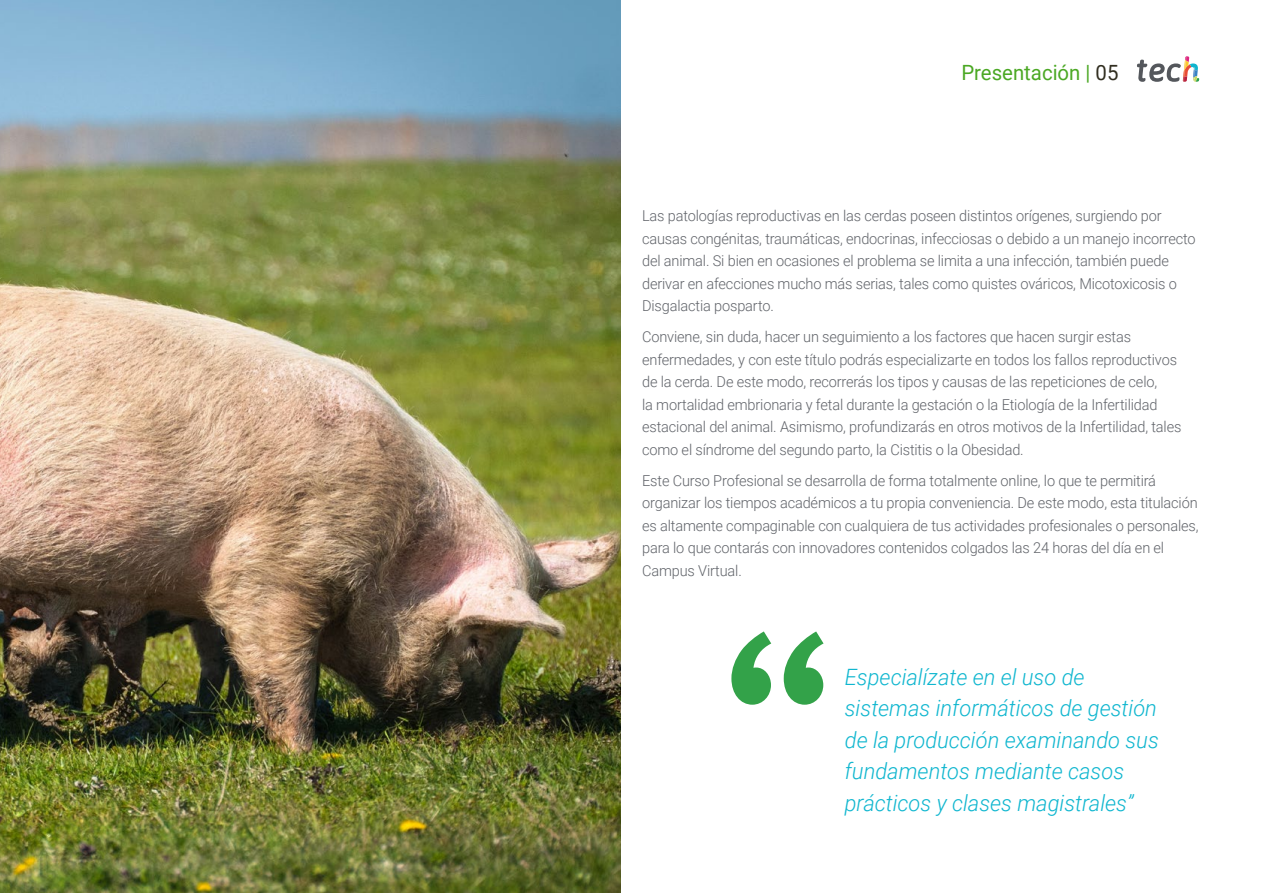
<style>
.page{position:relative;width:1263px;height:893px;background:#fff}
.page>*{position:absolute;margin:0;border:0;box-sizing:border-box;transform-origin:0 0}
.t1{font:italic 300 22.5px/31.5px "Roboto";color:#0fb6cf}
.t2{font:21px "Roboto";color:#4ba824}
.t3{font:300 15px/22.5px "Roboto";letter-spacing:-.01em;color:#61646a}
.s1{color:#312e20}
</style>
<div class="page">
<svg style="left:731px;top:631px;width:92px;height:74px"></svg>
<img style="left:0;top:0;width:621px;height:893px">
<svg style="left:1137px;top:56px;width:62px;height:26px"></svg>
<h2 class="t2" style="left:961px;top:57px;width:159px">Presentación | <span class="s1">05</span></h2>
<p class="t3" style="left:642px;top:204px;width:555px">Las patologías reproductivas en las cerdas poseen distintos orígenes, surgiendo por causas congénitas, traumáticas, endocrinas, infecciosas o debido a un manejo incorrecto del animal. Si bien en ocasiones el problema se limita a una infección, también puede derivar en afecciones mucho más serias, tales como quistes ováricos, Micotoxicosis o Disgalactia posparto.</p>
<p class="t3" style="left:642px;top:325px;width:541px">Conviene, sin duda, hacer un seguimiento a los factores que hacen surgir estas enfermedades, y con este título podrás especializarte en todos los fallos reproductivos de la cerda. De este modo, recorrerás los tipos y causas de las repeticiones de celo,<br>la mortalidad embrionaria y fetal durante la gestación o la Etiología de la Infertilidad estacional del animal. Asimismo, profundizarás en otros motivos de la Infertilidad, tales como el síndrome del segundo parto, la Cistitis o la Obesidad.</p>
<p class="t3" style="left:642px;top:469px;width:558px">Este Curso Profesional se desarrolla de forma totalmente online, lo que te permitirá organizar los tiempos académicos a tu propia conveniencia. De este modo, esta titulación es altamente compaginable con cualquiera de tus actividades profesionales o personales, para lo que contarás con innovadores contenidos colgados las 24 horas del día en el Campus Virtual.</p>
<h1 class="t1" style="left:845px;top:660px;width:315px">Especialízate en el uso de sistemas informáticos de gestión de la producción examinando sus fundamentos mediante casos prácticos y clases magistrales”</h1>
</div>
